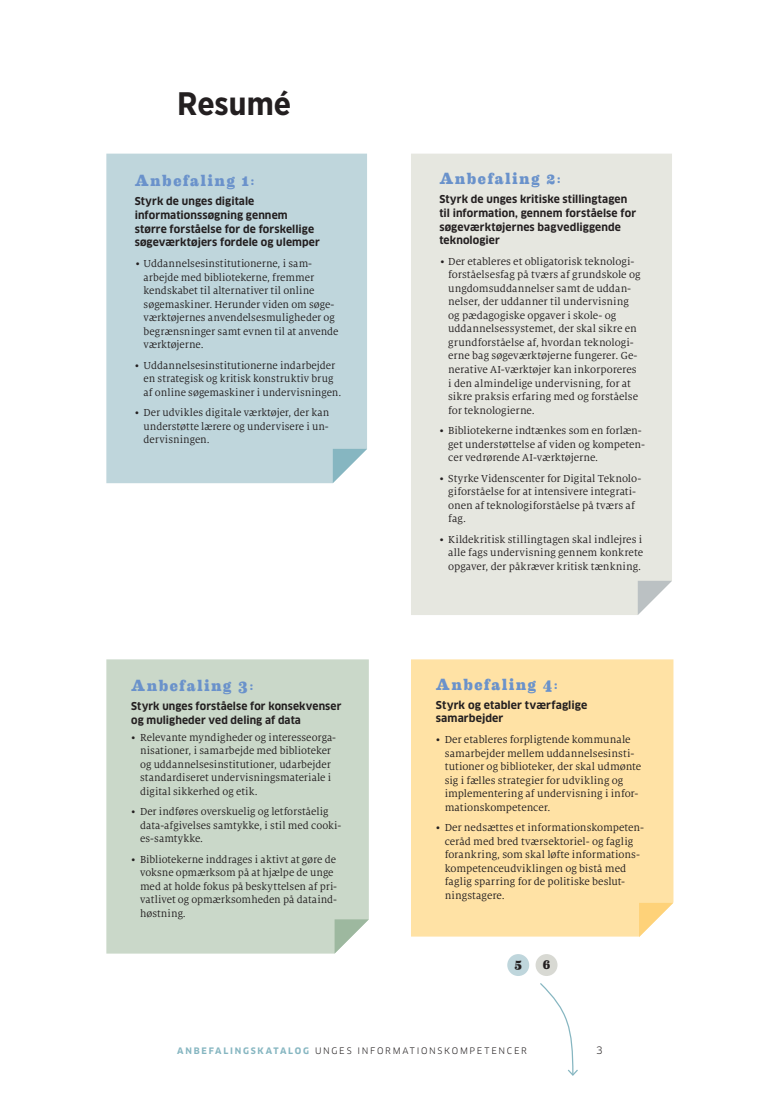
<style>
.page{position:relative;width:780px;height:1099px;background:#fff}
.page>*{position:absolute;margin:0;border:0;box-sizing:border-box;transform-origin:0 0}
.t1{font:700 32.5px "Gotham Narrow";color:#231f20}
.t2{font:800 16.25px "Eames Century Modern";letter-spacing:.105em;color:#6a92cb}
.t3{font:800 12.5px "Eames Century Modern";color:#231f20}
.t4{font:11.25px/13.5px "Milo Serif OT";letter-spacing:.005em;color:#231f20}
.t5{font:700 10.62px/13.8px "Clan OT";letter-spacing:.01em;color:#231f20}
.t6{font:10px "Clan OT";color:#231f20}
.t7{font:8.75px "Clan OT";letter-spacing:.195em;color:#231f20}
.s1{font-weight:700;color:#86b6c1}
</style>
<div class="page">
<div style="left:106px;top:154px;width:261px;height:329px;background:#bfd6dc"></div>
<div style="left:411px;top:659px;width:262px;height:277px;background:#ffe2a5"></div>
<svg style="left:333px;top:449px;width:34px;height:34px"></svg>
<div style="left:411px;top:154px;width:261px;height:461px;background:#e6e7e0"></div>
<svg style="left:637px;top:581px;width:35px;height:34px"></svg>
<svg style="left:639px;top:902px;width:34px;height:35px"></svg>
<div style="left:106px;top:659px;width:263px;height:294px;background:#cad8c9"></div>
<svg style="left:334px;top:919px;width:35px;height:34px"></svg>
<svg style="left:540px;top:983px;width:38px;height:93px"></svg>
<div style="left:507px;top:954px;width:22px;height:22px;background:#bfd6dc;border-radius:50%"></div>
<div style="left:535px;top:954px;width:22px;height:22px;background:#d8d9d3;border-radius:50%"></div>
<p class="t1" style="left:177px;top:82px;width:115px">Resumé</p>
<p class="t2" style="left:135px;top:168px;width:121px">Anbefaling 1:</p>
<p class="t5" style="left:135px;top:194px;width:187px">Styrk de unges digitale informationssøgning gennem større forståelse for de forskellige søgeværktøjers fordele og ulemper</p>
<p class="t4" style="left:144px;top:257px;width:196px;text-indent:-9px">∙ Uddannelsesinstitutionerne, i sam&shy;arbejde med bibliotekerne, fremmer kendskabet til alternativer til online søgemaskiner. Herunder viden om søge&shy;værktøjernes anvendelsesmuligheder og begrænsninger samt evnen til at anvende værktøjerne.</p>
<p class="t4" style="left:144px;top:358px;width:199px;text-indent:-9px">• Uddannelsesinstitutionerne indarbejder en strategisk og kritisk konstruktiv brug af online søgemaskiner i undervisningen.</p>
<p class="t4" style="left:144px;top:406px;width:187px;text-align:justify;text-indent:-9px">• Der udvikles digitale værktøjer, der kan understøtte lærere og undervisere i un&shy;dervisningen.</p>
<p class="t2" style="left:131px;top:672px;width:124px">Anbefaling 3:</p>
<p class="t5" style="left:131px;top:699px;width:212px">Styrk unges forståelse for konsekvenser og muligheder ved deling af data</p>
<p class="t4" style="left:140px;top:730px;width:197px;text-indent:-9px">• Relevante myndigheder og interesseorga&shy;nisationer, i samarbejde med biblioteker og uddannelsesinstitutioner, udarbejder standardiseret undervisningsmateriale i digital sikkerhed og etik.</p>
<p class="t4" style="left:140px;top:805px;width:203px;text-indent:-9px">• Der indføres overskuelig og letforståelig data-afgivelses samtykke, i stil med cooki&shy;es-samtykke.</p>
<p class="t4" style="left:140px;top:852px;width:198px;text-indent:-9px">• Bibliotekerne inddrages i aktivt at gøre de voksne opmærksom på at hjælpe de unge med at holde fokus på beskyttelsen af pri&shy;vatlivet og opmærksomheden på dataind&shy;høstning.</p>
<p class="t2" style="left:439px;top:166px;width:123px">Anbefaling 2:</p>
<p class="t5" style="left:439px;top:192px;width:198px">Styrk de unges kritiske stillingtagen til information, gennem forståelse for søgeværktøjernes bagvedliggende teknologier</p>
<p class="t4" style="left:448px;top:255px;width:194px;text-indent:-9px">∙ Der etableres et obligatorisk teknologi&shy;forståelsesfag på tværs af grundskole og ungdomsuddannelser samt de uddan&shy;nelser, der uddanner til undervisning og pædagogiske opgaver i skole- og uddannelsessystemet, der skal sikre en grundforståelse af, hvordan teknologi&shy;erne bag søgeværktøjerne fungerer. Ge&shy;nerative AI-værktøjer kan inkorporeres i den almindelige undervisning, for at sikre praksis erfaring med og forståelse for teknologierne.</p>
<p class="t4" style="left:448px;top:424px;width:198px;text-indent:-9px">• Bibliotekerne indtænkes som en forlæn&shy;get understøttelse af viden og kompeten&shy;cer vedrørende AI-værktøjerne.</p>
<p class="t4" style="left:448px;top:471px;width:195px;text-indent:-9px">• Styrke Videnscenter for Digital Teknolo&shy;giforståelse for at intensivere integrati&shy;onen af teknologiforståelse på tværs af fag.</p>
<p class="t4" style="left:448px;top:533px;width:196px;text-align:justify;text-indent:-9px">• Kildekritisk stillingtagen skal indlejres i alle fags undervisning gennem konkrete opgaver, der påkræver kritisk tænkning.</p>
<p class="t2" style="left:436px;top:671px;width:124px">Anbefaling 4:</p>
<p class="t5" style="left:436px;top:698px;width:153px">Styrk og etabler tværfaglige samarbejder</p>
<p class="t4" style="left:444px;top:733px;width:198px;text-indent:-9px">• Der etableres forpligtende kommunale samarbejder mellem uddannelsesinsti&shy;tutioner og biblioteker, der skal udmønte sig i fælles strategier for udvikling og implementering af undervisning i infor&shy;mationskompetencer.</p>
<p class="t4" style="left:444px;top:821px;width:201px;text-indent:-9px">• Der nedsættes et informationskompeten&shy;ceråd med bred tværsektoriel- og faglig forankring, som skal løfte informations&shy;kompetenceudviklingen og bistå med faglig sparring for de politiske beslut&shy;ningstagere.</p>
<p class="t3" style="left:514px;top:954px;width:9px">5</p>
<p class="t3" style="left:542px;top:955px;width:9px">6</p>
<p class="t7" style="left:177px;top:1045px;width:351px"><span class="s1">ANBEFALINGSKATALOG</span> UNGES INFORMATIONSKOMPETENCER</p>
<p class="t6" style="left:596px;top:1044px;width:8px">3</p>
</div>
